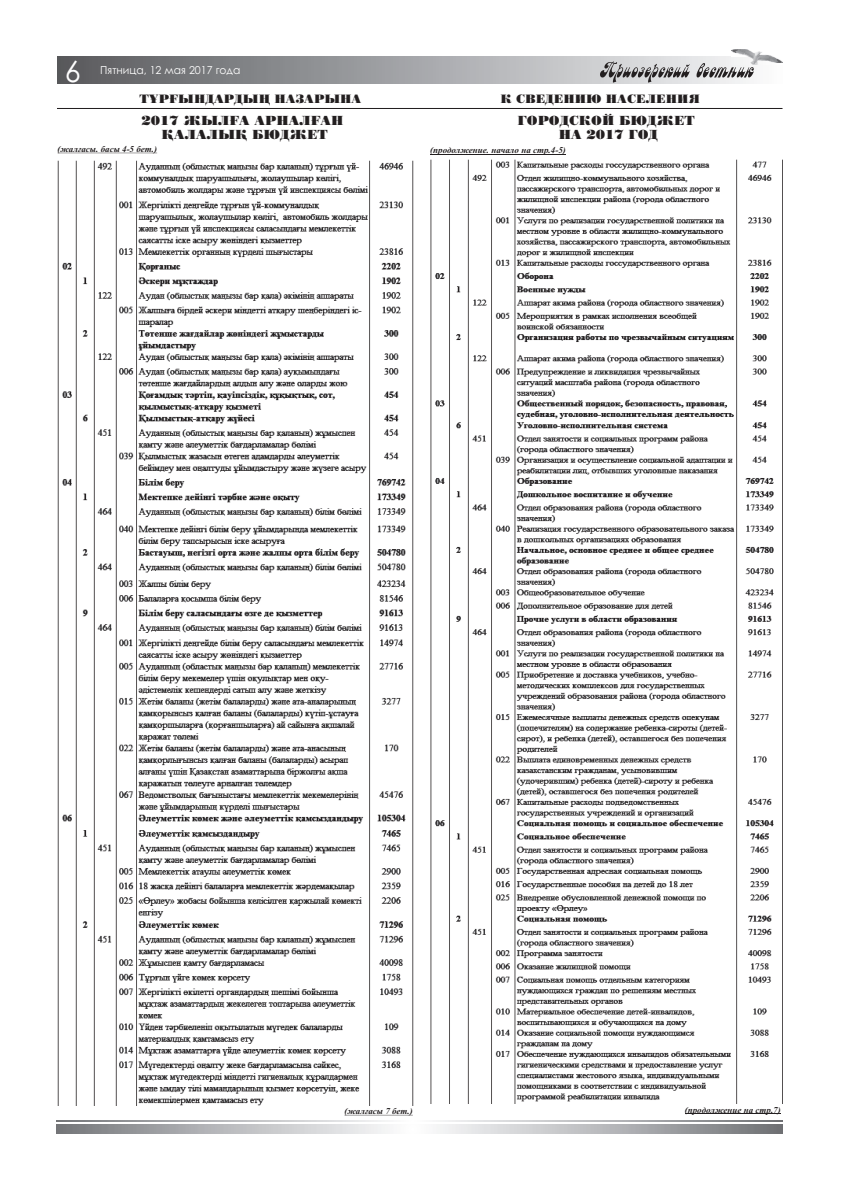
<style>
.page{position:relative;width:842px;height:1191px;background:#fff}
.page>*{position:absolute;margin:0;border:0;box-sizing:border-box;transform-origin:0 0}
.t1{font:29.4px "Century Gothic";color:#fff}
.t2{font:13px/13.8px "KZ Poster";color:#231f20;text-align:center}
.t3{font:12px "KZ Poster";color:#231f20}
.t4{font:10.9px "Century Gothic";color:#fff}
.t5{font:italic 700 9px "Times New Roman";color:#231f20}
</style>
<div class="page">
<div style="left:58px;top:57px;width:724px;height:27px;background:linear-gradient(to right,#57585c,#f9fafb)"></div>
<img style="left:731px;top:49px;width:52px;height:15px">
<svg style="left:600px;top:61px;width:154px;height:22px;background:#b3b3b4"></svg>
<svg style="left:57px;top:1124px;width:725px;height:9px;background:#b9babc"></svg>
<svg style="left:57px;top:1120px;width:725px;height:1px"></svg>
<hr style="left:365px;top:1114px;width:48px;height:1px;background:#231f20">
<svg style="left:344px;top:1114px;width:21px;height:1px"></svg>
<hr style="left:58px;top:108px;width:724px;height:1px;background:#231f20">
<hr style="left:58px;top:153px;width:64px;height:1px;background:#231f20">
<svg style="left:122px;top:153px;width:35px;height:1px"></svg>
<img style="left:430px;top:160px;width:344px;height:943px">
<hr style="left:685px;top:1113px;width:96px;height:1px;background:#231f20">
<hr style="left:430px;top:154px;width:136px;height:1px;background:#231f20">
<img style="left:58px;top:161px;width:356px;height:944px">
<h1 class="t1" style="left:65px;top:60px;width:17px">6</h1>
<p class="t4" style="left:100px;top:66px;width:142px">Пятница, 12 мая 2017 года</p>
<h3 class="t3" style="left:139px;top:94px;width:223px">ТҰРҒЫНДАРДЫҢ НАЗАРЫНА</h3>
<h3 class="t3" style="left:500px;top:94px;width:201px">К СВЕДЕНИЮ НАСЕЛЕНИЯ</h3>
<h2 class="t2" style="left:517px;top:115px;width:179px">ГОРОДСКОЙ БЮДЖЕТ<br>НА 2017 ГОД</h2>
<h2 class="t2" style="left:141px;top:114px;width:204px;line-height:14.4px">2017 ЖЫЛҒА АРНАЛҒАН<br>ҚАЛАЛЫҚ БЮДЖЕТ</h2>
<p class="t5" style="left:58px;top:146px;width:101px">(жалғасы. басы 4-5 бет.)</p>
<p class="t5" style="left:430px;top:147px;width:137px">(продолжение. начало на стр.4-5)</p>
<p class="t5" style="left:344px;top:1108px;width:70px">(жалғасы 7 бет.)</p>
<p class="t5" style="left:685px;top:1106px;width:97px">(продолжение на стр.7)</p>
</div>
